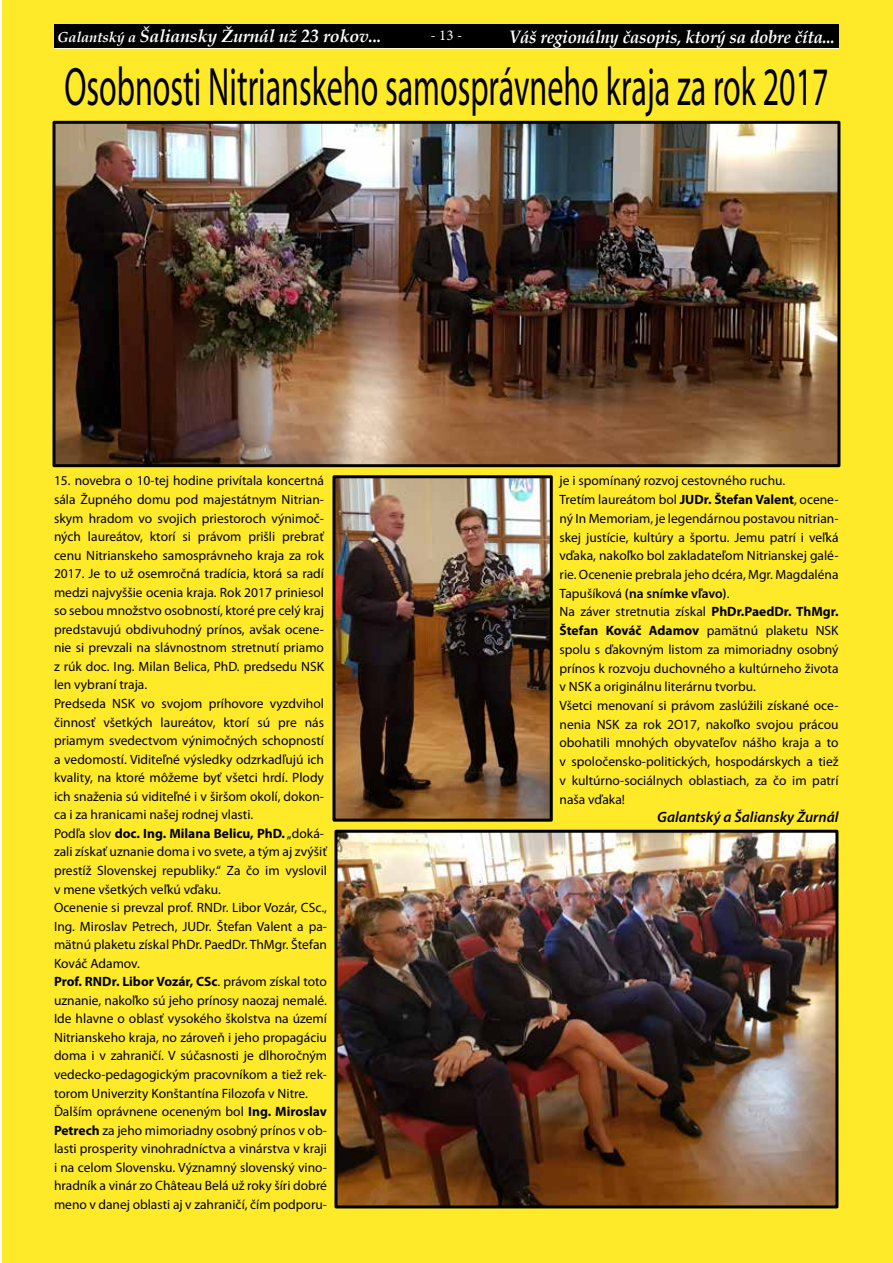
<style>
.page{position:relative;width:893px;height:1263px;background:#fff}
.page>*{position:absolute;margin:0;border:0;box-sizing:border-box;transform-origin:0 0}
.t1{font:54.45px "Myriad Pro";color:#000;scale:.59 1}
.t2{font:italic 700 18px "Book Antiqua";letter-spacing:-.01em;color:#fff;scale:.93 1}
.t3{font:italic 700 17.7px "Book Antiqua";letter-spacing:-.01em;color:#fff}
.t4{font:italic 600 15px "Myriad Pro";color:#000}
.t5{font:15px "Minion Pro";color:#fff}
.t6{font:13.5px/18.6px "Myriad Pro";color:#000}
.s1{font-size:14.55px}
.s2{font-weight:700}
.s3{font-weight:600}
</style>
<div class="page">
<div style="left:2px;top:0;width:891px;height:1263px;background:#ffea2a"></div>
<hr style="left:54px;top:47px;width:785px;height:2px;background:#fff">
<div style="left:54px;top:24px;width:785px;height:24px;background:#000"></div>
<img style="left:338px;top:834px;width:496px;height:370px">
<div style="left:334px;top:830px;width:504px;height:378px;border:3px solid #000"></div>
<img style="left:56px;top:125px;width:780px;height:338px">
<div style="left:52px;top:121px;width:788px;height:346px;border:3px solid #000"></div>
<img style="left:336px;top:479px;width:213px;height:339px">
<div style="left:332px;top:475px;width:221px;height:347px;border:3px solid #000"></div>
<h3 class="t3" style="left:57px;top:24px;width:326px"><span class="s1">Galantský a</span> Šaliansky Žurnál už 23 rokov...</h3>
<p class="t5" style="left:431px;top:26px;width:33px">- 13 -</p>
<h2 class="t2" style="left:509px;top:24px;width:352px">Váš regionálny časopis, ktorý sa dobre číta...</h2>
<h1 class="t1" style="left:64px;top:57px;width:1297px">Osobnosti Nitrianskeho samosprávneho kraja za rok 2017</h1>
<p class="t6" style="left:54px;top:472px;width:275px">15. novebra o 10-tej hodine privítala koncertná sála Župného domu pod majestátnym Nitrian&shy;skym hradom vo svojich priestoroch výnimoč&shy;ných laureátov, ktorí si právom prišli prebrať cenu Nitrianskeho samosprávneho kraja za rok 2017. Je to už osemročná tradícia, ktorá sa radí medzi najvyššie ocenia kraja. Rok 2017 priniesol so sebou množstvo osobností, ktoré pre celý kraj predstavujú obdivuhodný prínos, avšak ocene&shy;nie si prevzali na slávnostnom stretnutí priamo z rúk doc. Ing. Milan Belica, PhD. predsedu NSK len vybraní traja.<br>Predseda NSK vo svojom príhovore vyzdvihol činnosť všetkých laureátov, ktorí sú pre nás priamym svedectvom výnimočných schopností a vedomostí. Viditeľné výsledky odzrkadľujú ich kvality, na ktoré môžeme byť všetci hrdí. Plody ich snaženia sú viditeľné i v širšom okolí, dokon&shy;ca i za hranicami našej rodnej vlasti.<br>Podľa slov <span class="s2">doc. Ing. Milana Belicu, PhD.</span> „doká&shy;zali získať uznanie doma i vo svete, a tým aj zvýšiť prestíž Slovenskej republiky.“ Za čo im vyslovil v mene všetkých veľkú vďaku.<br>Ocenenie si prevzal prof. RNDr. Libor Vozár, CSc., Ing. Miroslav Petrech, JUDr. Štefan Valent a pa&shy;mätnú plaketu získal PhDr. PaedDr. ThMgr. Štefan Kováč Adamov.<br><span class="s2">Prof. RNDr. Libor Vozár, CSc</span>. právom získal toto uznanie, nakoľko sú jeho prínosy naozaj nemalé.<br>Ide hlavne o oblasť vysokého školstva na území Nitrianskeho kraja, no zároveň i jeho propagáciu doma i v zahraničí. V súčasnosti je dlhoročným vedecko-pedagogickým pracovníkom a tiež rek&shy;torom Univerzity Konštantína Filozofa v Nitre.<br>Ďalším oprávnene oceneným bol <span class="s2">Ing. Miroslav Petrech</span> za jeho mimoriadny osobný prínos v ob&shy;lasti prosperity vinohradníctva a vinárstva v kraji i na celom Slovensku. Významný slovenský vino&shy;hradník a vinár zo Château Belá už roky šíri dobré meno v danej oblasti aj v zahraničí, čím podporu-</p>
<p class="t6" style="left:559px;top:472px;width:281px">je i spomínaný rozvoj cestovného ruchu.<br>Tretím laureátom bol <span class="s2">JUDr. Štefan Valent</span>, ocene&shy;ný In Memoriam, je legendárnou postavou nitrian&shy;skej justície, kultúry a športu. Jemu patrí i veľká vďaka, nakoľko bol zakladateľom Nitrianskej galé&shy;rie. Ocenenie prebrala jeho dcéra, Mgr. Magdaléna Tapušíková <span class="s3">(na snímke vľavo)</span>.<br>Na záver stretnutia získal <span class="s2">PhDr.PaedDr. ThMgr.<br>Štefan Kováč Adamov</span> pamätnú plaketu NSK spolu s ďakovným listom za mimoriadny osobný prínos k rozvoju duchovného a kultúrneho života v NSK a originálnu literárnu tvorbu.<br>Všetci menovaní si právom zaslúžili získané oce&shy;nenia NSK za rok 2O17, nakoľko svojou prácou obohatili mnohých obyvateľov nášho kraja a to v spoločensko-politických, hospodárskych a tiež v kultúrno-sociálnych oblastiach, za čo im patrí naša vďaka!</p>
<p class="t4" style="left:657px;top:809px;width:183px">Galantský a Šaliansky Žurnál</p>
</div>
